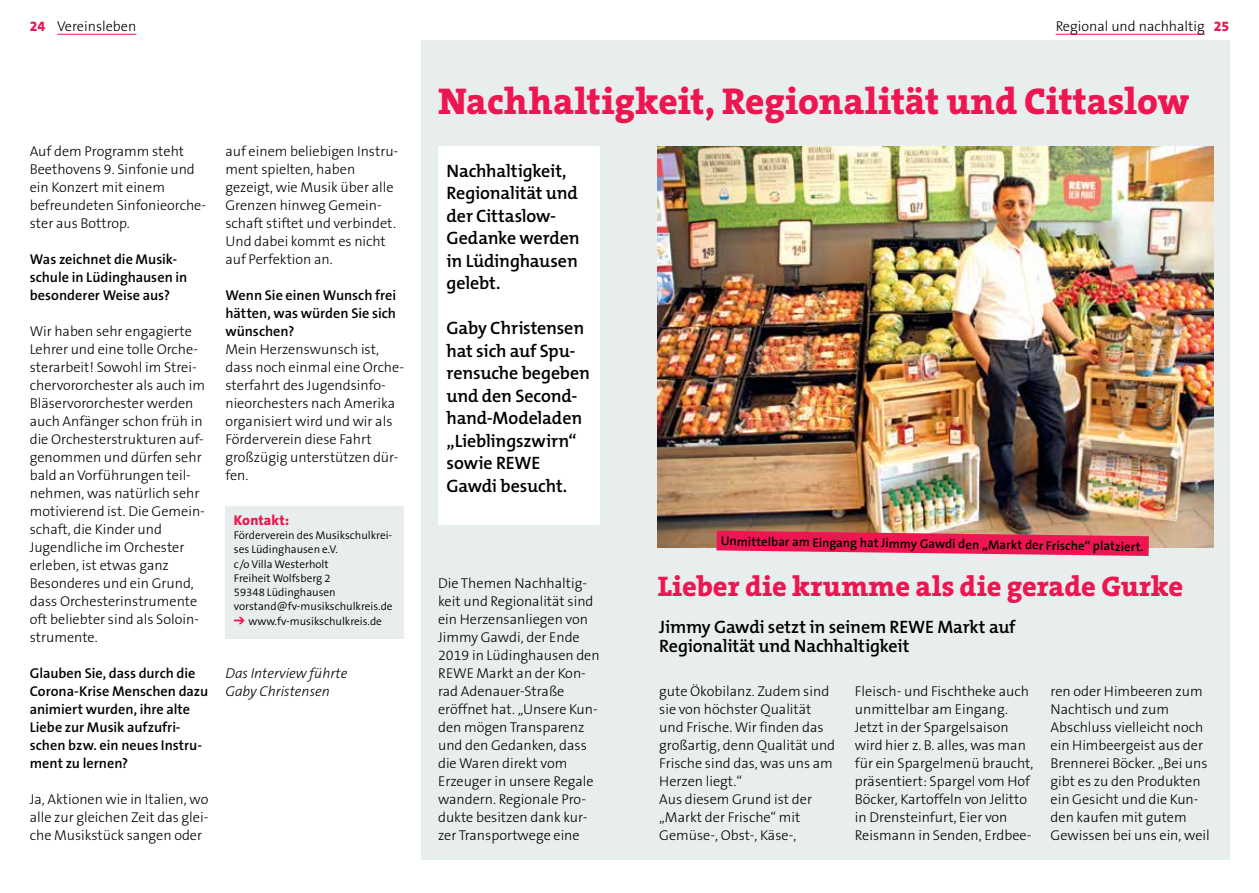
<style>
.page{position:relative;width:1259px;height:893px;background:#fff}
.page>*{position:absolute;margin:0;border:0;box-sizing:border-box;transform-origin:0 0}
.t1{font:800 37.5px "The Serif B8";letter-spacing:-.005em;color:#ed1651}
.t2{font:800 28.5px "The Serif B8";color:#ed1651}
.t3{font:600 18px/22.5px "The Mix B6";letter-spacing:-.01em;color:#000}
.t4{font:300 14.25px/18px "The Sans B3";color:#000}
.t5{font:600 14.25px/18px "The Sans B6";color:#000}
.t6{font:italic 300 14.25px/18px "The Sans B3";color:#000}
.t7{font:800 14.25px "The Sans B8";letter-spacing:.005em;color:#ed1651}
.t8{font:600 12.75px "The Sans B6";color:#000}
.t9{font:300 11.25px/14.2px "The Sans B4";color:#000}
.s1{font-family:"The Sans B8";font-weight:800;color:#ed1651}
.s2{color:#ed1651}
</style>
<div class="page">
<hr style="left:57px;top:34px;width:79px;height:1px;background:#ed1651">
<hr style="left:1055px;top:34px;width:149px;height:1px;background:#ed1651">
<div style="left:421px;top:41px;width:808px;height:819px;background:#e8eded"></div>
<img style="left:657px;top:146px;width:557px;height:401px">
<div style="left:225px;top:506px;width:179px;height:133px;background:#e8eded"></div>
<div style="left:438px;top:146px;width:162px;height:378px;background:#fff"></div>
<svg style="left:716px;top:531px;width:433px;height:25px;background:#e83c67"></svg>
<p class="t4" style="left:30px;top:18px;width:108px"><span class="s1">24</span> Vereinsleben</p>
<p class="t4" style="left:1055px;top:18px;width:175px">Regional und nachhaltig <span class="s1">25</span></p>
<p class="t4" style="left:30px;top:143px;width:178px">Auf dem Programm steht<br>Beethovens 9. Sinfonie und ein Konzert mit einem befreundeten Sinfonieorche&shy;ster aus Bottrop.</p>
<p class="t5" style="left:30px;top:251px;width:159px">Was zeichnet die Musik&shy;schule in Lüdinghausen in besonderer Weise aus?</p>
<p class="t4" style="left:30px;top:323px;width:177px">Wir haben sehr engagierte<br>Lehrer und eine tolle Orche&shy;sterarbeit! Sowohl im Strei&shy;chervororchester als auch im<br>Bläservororchester werden auch Anfänger schon früh in die Orchesterstrukturen auf&shy;genommen und dürfen sehr bald an Vorführungen teil&shy;nehmen, was natürlich sehr motivierend ist. Die Gemein&shy;schaft, die Kinder und<br>Jugendliche im Orchester erleben, ist etwas ganz<br>Besonderes und ein Grund, dass Orchesterinstrumente oft beliebter sind als Soloin&shy;strumente.</p>
<p class="t5" style="left:30px;top:665px;width:180px">Glauben Sie, dass durch die<br>Corona-Krise Menschen dazu animiert wurden, ihre alte<br>Liebe zur Musik aufzufri&shy;schen bzw. ein neues Instru&shy;ment zu lernen?</p>
<p class="t4" style="left:30px;top:791px;width:180px;text-align:justify">Ja, Aktionen wie in Italien, wo alle zur gleichen Zeit das glei&shy;che Musikstück sangen oder</p>
<p class="t4" style="left:225px;top:143px;width:174px">auf einem beliebigen Instru&shy;ment spielten, haben gezeigt, wie Musik über alle<br>Grenzen hinweg Gemein&shy;schaft stiftet und verbindet.<br>Und dabei kommt es nicht auf Perfektion an.</p>
<p class="t5" style="left:225px;top:287px;width:172px;text-align:justify">Wenn Sie einen Wunsch frei hätten, was würden Sie sich wünschen?</p>
<p class="t4" style="left:225px;top:341px;width:180px">Mein Herzenswunsch ist, dass noch einmal eine Orche&shy;sterfahrt des Jugendsinfo&shy;nieorchesters nach Amerika organisiert wird und wir als<br>Förderverein diese Fahrt großzügig unterstützen dür&shy;fen.</p>
<p class="t7" style="left:234px;top:512px;width:57px">Kontakt:</p>
<p class="t9" style="left:234px;top:529px;width:160px">Förderverein des Musikschulkrei&shy;ses Lüdinghausen e.V.<br>c/o Villa Westerholt<br>Freiheit Wolfsberg 2<br>59348 Lüdinghausen vorstand@fv-musikschulkreis.de</p>
<p class="t9" style="left:234px;top:614px;width:149px"><span class="s2">➔</span> www.fv-musikschulkreis.de</p>
<p class="t6" style="left:225px;top:665px;width:124px">Das Interview führte<br>Gaby Christensen</p>
<h1 class="t1" style="left:438px;top:81px;width:753px">Nachhaltigkeit, Regionalität und Cittaslow</h1>
<p class="t3" style="left:446px;top:160px;width:135px">Nachhaltigkeit,<br>Regionalität und der Cittaslow-<br>Gedanke werden in Lüdinghausen gelebt.</p>
<p class="t3" style="left:446px;top:318px;width:145px">Gaby Christensen hat sich auf Spu&shy;rensuche begeben und den Second&shy;hand-Modeladen „Lieblingszwirn“ sowie REWE<br>Gawdi besucht.</p>
<p class="t4" style="left:438px;top:575px;width:163px">Die Themen Nachhaltig&shy;keit und Regionalität sind ein Herzensanliegen von<br>Jimmy Gawdi, der Ende<br>2019 in Lüdinghausen den<br>REWE Markt an der Kon&shy;rad Adenauer-Straße eröffnet hat. „Unsere Kun&shy;den mögen Transparenz und den Gedanken, dass die Waren direkt vom<br>Erzeuger in unsere Regale wandern. Regionale Pro&shy;dukte besitzen dank kur&shy;zer Transportwege eine</p>
<p class="t8" style="left:721px;top:533px;width:424px;rotate:1deg">Unmittelbar am Eingang hat Jimmy Gawdi den „Markt der Frische“ platziert.</p>
<h2 class="t2" style="left:657px;top:571px;width:527px">Lieber die krumme als die gerade Gurke</h2>
<p class="t3" style="left:659px;top:618px;width:358px;line-height:19.5px">Jimmy Gawdi setzt in seinem REWE Markt auf<br>Regionalität und Nachhaltigkeit</p>
<p class="t4" style="left:659px;top:683px;width:177px">gute Ökobilanz. Zudem sind sie von höchster Qualität und Frische. Wir finden das großartig, denn Qualität und<br>Frische sind das, was uns am<br>Herzen liegt.“<br>Aus diesem Grund ist der „Markt der Frische“ mit<br>Gemüse-, Obst-, Käse-,</p>
<p class="t4" style="left:855px;top:683px;width:180px">Fleisch- und Fischtheke auch unmittelbar am Eingang.<br>Jetzt in der Spargelsaison wird hier z. B. alles, was man für ein Spargelmenü braucht, präsentiert: Spargel vom Hof<br>Böcker, Kartoffeln von Jelitto in Drensteinfurt, Eier von<br>Reismann in Senden, Erdbee-</p>
<p class="t4" style="left:1050px;top:683px;width:161px">ren oder Himbeeren zum<br>Nachtisch und zum<br>Abschluss vielleicht noch ein Himbeergeist aus der<br>Brennerei Böcker. „Bei uns gibt es zu den Produkten ein Gesicht und die Kun&shy;den kaufen mit gutem<br>Gewissen bei uns ein, weil</p>
</div>
